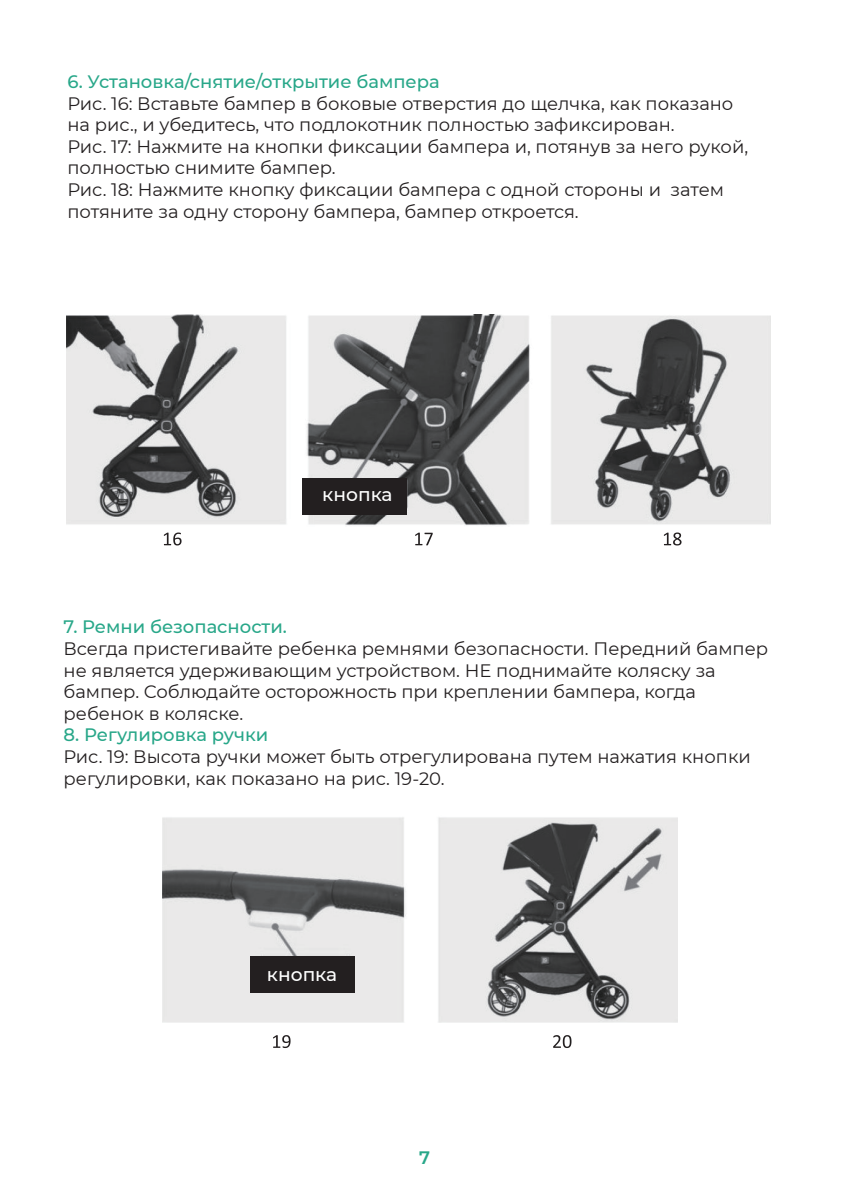
<style>
.page{position:relative;width:842px;height:1191px;background:#fff}
.page>*{position:absolute;margin:0;border:0;box-sizing:border-box;transform-origin:0 0}
.t1{font:500 18.6px "Montserrat";color:#fff}
.t2{font:18px/21.6px "Montserrat";color:#231f20}
.t3{font:500 18px "Montserrat";color:#28a789}
.t4{font:600 18px "Montserrat";color:#28a789}
</style>
<div class="page">
<img style="left:66px;top:315px;width:705px;height:211px">
<svg style="left:164px;top:532px;width:18px;height:13px"></svg>
<svg style="left:415px;top:532px;width:18px;height:13px"></svg>
<svg style="left:664px;top:532px;width:17px;height:13px"></svg>
<img style="left:163px;top:817px;width:514px;height:206px">
<svg style="left:273px;top:1035px;width:18px;height:13px"></svg>
<svg style="left:553px;top:1035px;width:18px;height:13px"></svg>
<div style="left:250px;top:956px;width:104px;height:37px;background:#231f20"></div>
<div style="left:302px;top:477px;width:104px;height:37px;background:#231f20"></div>
<p class="t3" style="left:67px;top:69px;width:374px">6. Установка/снятие/открытие бампера</p>
<p class="t2" style="left:67px;top:92px;width:682px">Рис. 16: Вставьте бампер в боковые отверстия до щелчка, как показано на рис., и убедитесь, что подлокотник полностью зафиксирован.<br>Рис. 17: Нажмите на кнопки фиксации бампера и, потянув за него рукой, полностью снимите бампер.<br>Рис. 18: Нажмите кнопку фиксации бампера с одной стороны и затем потяните за одну сторону бампера, бампер откроется.</p>
<p class="t1" style="left:322px;top:481px;width:72px">кнопка</p>
<p class="t3" style="left:63px;top:614px;width:225px">7. Ремни безопасности.</p>
<p class="t2" style="left:63px;top:637px;width:706px">Всегда пристегивайте ребенка ремнями безопасности. Передний бампер не является удерживающим устройством. НЕ поднимайте коляску за бампер. Соблюдайте осторожность при креплении бампера, когда ребенок в коляске.</p>
<p class="t3" style="left:64px;top:722px;width:206px">8. Регулировка ручки</p>
<p class="t2" style="left:64px;top:745px;width:689px">Рис. 19: Высота ручки может быть отрегулирована путем нажатия кнопки регулировки, как показано на рис. 19-20.</p>
<p class="t1" style="left:267px;top:961px;width:72px">кнопка</p>
<p class="t4" style="left:419px;top:1144px;width:12px">7</p>
</div>
